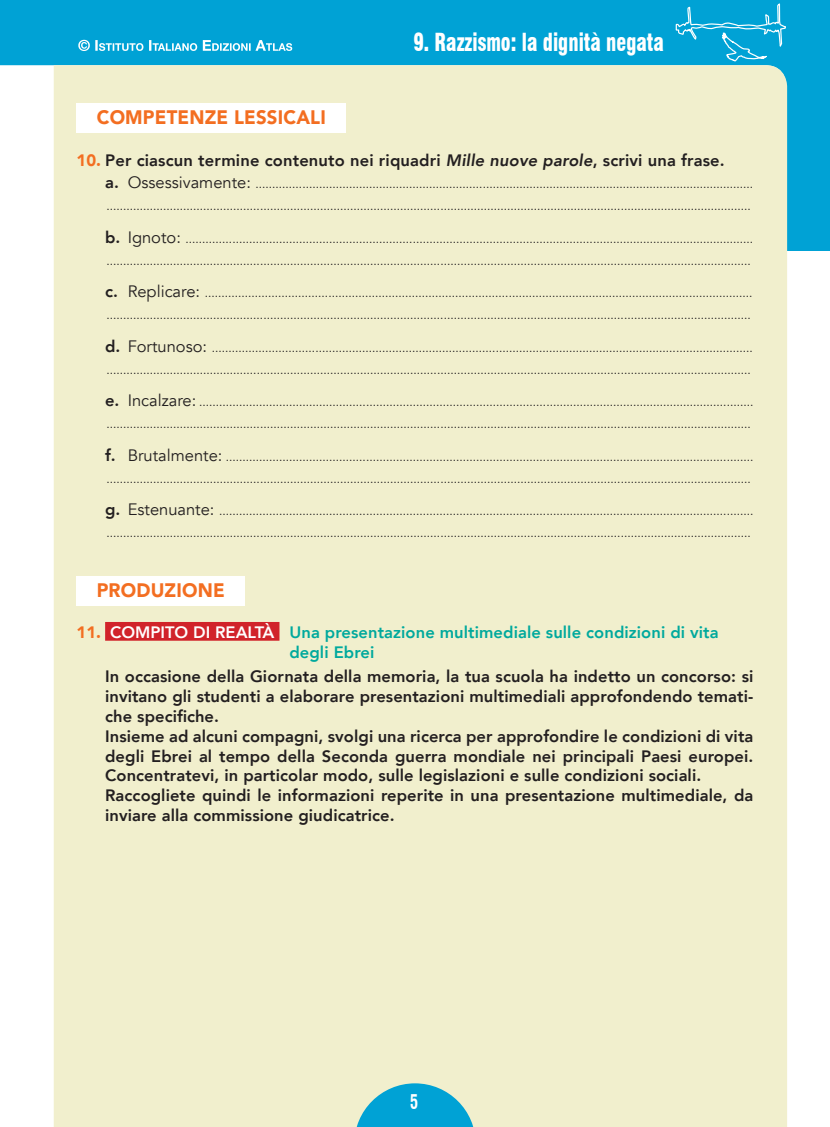
<style>
.page{position:relative;width:830px;height:1127px;background:#fff}
.page>*{position:absolute;margin:0;border:0;box-sizing:border-box;transform-origin:0 0}
.t1{font:900 condensed 24.3px "Swiss 721 BT";color:#fff;scale:.82 1}
.t2{font:700 condensed 19.8px "Swiss 721 BT";color:#fff;scale:.82 1}
.t3{font:900 19.5px "Avenir";letter-spacing:.01em;color:#f36e21;scale:.95 1}
.t4{font:800 16.5px/19.8px "Avenir";letter-spacing:.005em;color:#231f20}
.t5{font:800 16.5px/19.8px "Avenir";letter-spacing:.005em;color:#00a99d}
.t6{font:12px/21.9px "Avenir";color:#231f20}
.s1{font-weight:900;color:#f36e21}
.s2{font-style:italic}
.s3{font-weight:800;font-size:16.5px}
.s4{font-size:16.5px}
.s5{color:#fff}
</style>
<div class="page">
<div style="left:0;top:0;width:829px;height:251px;background:#00a2d5"></div>
<svg style="left:0;top:65px;width:54px;height:1062px"></svg>
<svg style="left:675px;top:4px;width:111px;height:58px"></svg>
<svg style="left:78px;top:40px;width:214px;height:11px"></svg>
<div style="left:54px;top:65px;width:732px;height:1062px;background:#f1efcd"></div>
<div style="left:77px;top:103px;width:269px;height:29px;background:#fff"></div>
<div style="left:77px;top:576px;width:168px;height:29px;background:#fff"></div>
<div style="left:105px;top:622px;width:174px;height:19px;background:#d1232a"></div>
<svg style="left:354px;top:1083px;width:121px;height:44px;background:#47b8d2"></svg>
<h3 class="t3" style="left:97px;top:101px;width:242px">COMPETENZE LESSICALI</h3>
<h1 class="t1" style="left:413px;top:28px;width:307px">9. Razzismo: la dignità negata</h1>
<h3 class="t4" style="left:77px;top:150px;width:649px"><span class="s1">10.</span> Per ciascun termine contenuto nei riquadri <span class="s2">Mille nuove parole</span>, scrivi una frase.</h3>
<p class="t6" style="left:105px;top:173px;width:649px"><span class="s3">a.</span> <span class="s4">Ossessivamente:</span> ..................................................................................................................................................... .................................................................................................................................................................................................</p>
<p class="t6" style="left:105px;top:228px;width:649px"><span class="s3">b.</span> <span class="s4">Ignoto:</span> .......................................................................................................................................................................... .................................................................................................................................................................................................</p>
<p class="t6" style="left:105px;top:282px;width:648px"><span class="s3">c.</span> <span class="s4">Replicare:</span> .................................................................................................................................................................... .................................................................................................................................................................................................</p>
<p class="t6" style="left:105px;top:337px;width:648px"><span class="s3">d.</span> <span class="s4">Fortunoso:</span> .................................................................................................................................................................. .................................................................................................................................................................................................</p>
<p class="t6" style="left:105px;top:391px;width:649px"><span class="s3">e.</span> <span class="s4">Incalzare:</span> ...................................................................................................................................................................... .................................................................................................................................................................................................</p>
<p class="t6" style="left:105px;top:446px;width:649px"><span class="s3">f.</span> <span class="s4">Brutalmente:</span> .............................................................................................................................................................. .................................................................................................................................................................................................</p>
<p class="t6" style="left:105px;top:500px;width:649px"><span class="s3">g.</span> <span class="s4">Estenuante:</span> ................................................................................................................................................................ .................................................................................................................................................................................................</p>
<h3 class="t3" style="left:97px;top:574px;width:136px">PRODUZIONE</h3>
<h3 class="t5" style="left:289px;top:622px;width:430px;text-indent:-213px"><span class="s1">11.</span> <span class="s5">Compito di realtà</span> Una presentazione multimediale sulle condizioni di vita degli Ebrei</h3>
<p class="t4" style="left:105px;top:665px;width:649px">In occasione della Giornata della memoria, la tua scuola ha indetto un concorso: si invitano gli studenti a elaborare presentazioni multimediali approfondendo temati&shy;che specifiche.<br>Insieme ad alcuni compagni, svolgi una ricerca per approfondire le condizioni di vita degli Ebrei al tempo della Seconda guerra mondiale nei principali Paesi europei.<br>Concentratevi, in particolar modo, sulle legislazioni e sulle condizioni sociali.<br>Raccogliete quindi le informazioni reperite in una presentazione multimediale, da inviare alla commissione giudicatrice.</p>
<h2 class="t2" style="left:410px;top:1090px;width:11px">5</h2>
</div>
